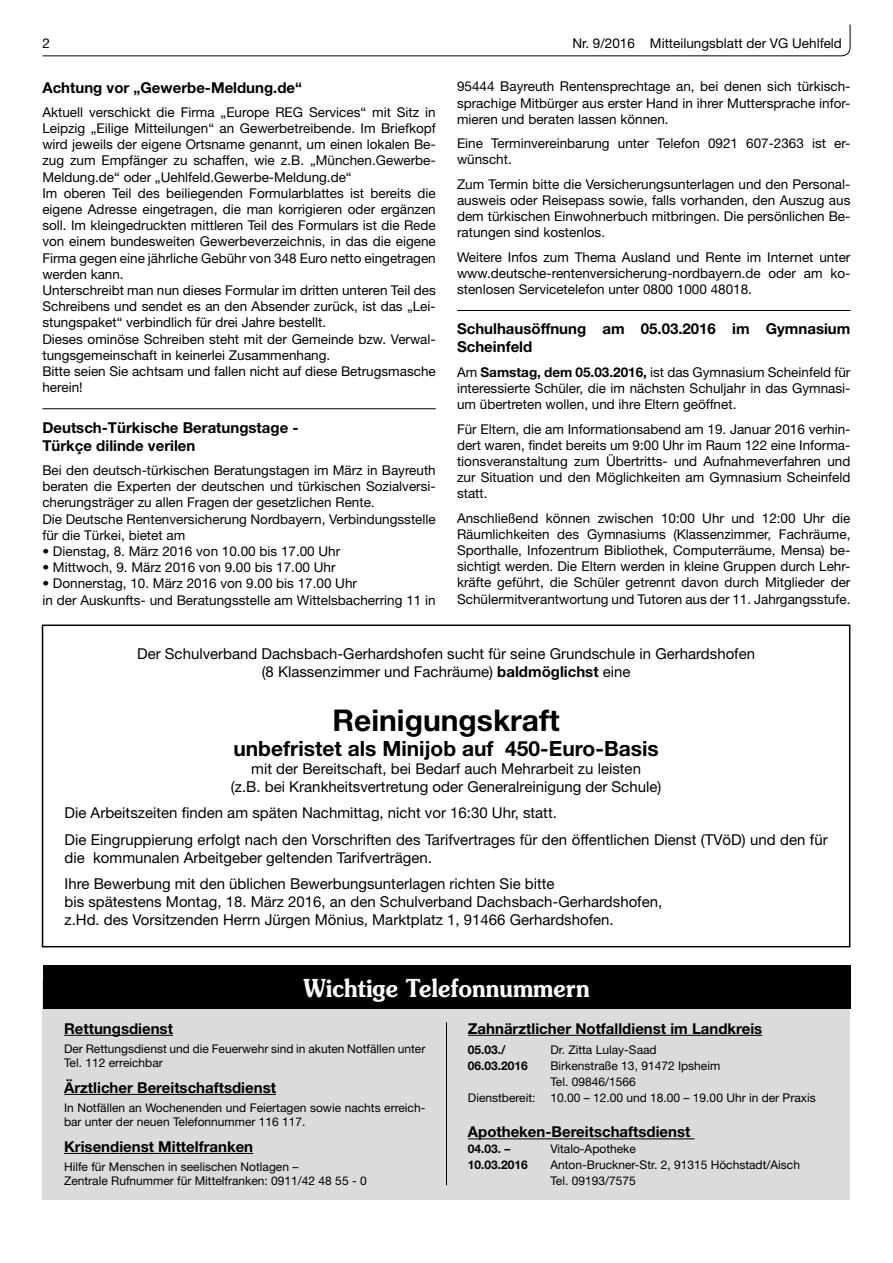
<style>
.page{position:relative;width:893px;height:1263px;background:#fff}
.page>*{position:absolute;margin:0;border:0;box-sizing:border-box;transform-origin:0 0}
.t1{font:700 30px "Helvetica Neue";color:#000}
.t2{font:600 24.75px "Souvenir";color:#fff;scale:.89 1}
.t3{font:700 21px "Helvetica Neue";color:#000}
.t4{font:15px/18px "Helvetica Neue";color:#000}
.t5{font:700 15px/18px "Helvetica Neue";color:#000}
.t6{font:13.5px/16.2px "Helvetica Neue";color:#000;text-align:justify}
.t7{font:12px/14.5px "Helvetica Neue";color:#000}
.t8{font:700 12px "Helvetica Neue";color:#000}
.s1{font-weight:700}
</style>
<div class="page">
<svg style="left:42px;top:24px;width:809px;height:33px"></svg>
<hr style="left:42px;top:408px;width:394px;height:1px;background:#000">
<hr style="left:457px;top:310px;width:393px;height:1px;background:#000">
<div style="left:43px;top:981px;width:807px;height:218px;background:#dbdbdb"></div>
<hr style="left:64px;top:1035px;width:109px;height:1px;background:#000">
<hr style="left:64px;top:1094px;width:212px;height:1px;background:#000">
<hr style="left:64px;top:1153px;width:189px;height:1px;background:#000">
<hr style="left:468px;top:1035px;width:294px;height:1px;background:#000">
<hr style="left:468px;top:1138px;width:227px;height:1px;background:#000">
<div style="left:43px;top:965px;width:807px;height:44px;background:#000"></div>
<hr style="left:446px;top:1022px;width:1px;height:163px;background:#000">
<div style="left:42px;top:624px;width:808px;height:323px;border:2px solid #000"></div>
<p class="t6" style="left:43px;top:36px;width:9px">2</p>
<p class="t6" style="left:572px;top:36px;width:271px">Nr. 9/2016 Mitteilungsblatt der VG Uehlfeld</p>
<p class="t5" style="left:42px;top:80px;width:261px">Achtung vor „Gewerbe-Meldung.de“</p>
<p class="t6" style="left:42px;top:105px;width:395px;text-align:left">Aktuell verschickt die Firma „Europe REG Services“ mit Sitz in Leipzig „Eilige Mitteilungen“ an Gewerbetreibende. Im Briefkopf wird jeweils der eigene Ortsname genannt, um einen lokalen Be&shy;zug zum Empfänger zu schaffen, wie z.B. „München.Gewerbe-Meldung.de“ oder „Uehlfeld.Gewerbe-Meldung.de“<br>Im oberen Teil des beiliegenden Formularblattes ist bereits die eigene Adresse eingetragen, die man korrigieren oder ergänzen soll. Im kleingedruckten mittleren Teil des Formulars ist die Rede von einem bundesweiten Gewerbeverzeichnis, in das die eigene Firma gegen eine jährliche Gebühr von 348 Euro netto eingetragen werden kann.<br>Unterschreibt man nun dieses Formular im dritten unteren Teil des Schreibens und sendet es an den Absender zurück, ist das „Lei&shy;stungspaket“ verbindlich für drei Jahre bestellt.<br>Dieses ominöse Schreiben steht mit der Gemeinde bzw. Verwal&shy;tungsgemeinschaft in keinerlei Zusammenhang.<br>Bitte seien Sie achtsam und fallen nicht auf diese Betrugsmasche herein!</p>
<p class="t5" style="left:42px;top:420px;width:258px">Deutsch-Türkische Beratungstage -<br>Türkçe dilinde verilen</p>
<p class="t6" style="left:42px;top:463px;width:395px;text-align:left">Bei den deutsch-türkischen Beratungstagen im März in Bayreuth beraten die Experten der deutschen und türkischen Sozialversi&shy;cherungsträger zu allen Fragen der gesetzlichen Rente.<br>Die Deutsche Rentenversicherung Nordbayern, Verbindungsstelle für die Türkei, bietet am</p>
<p class="t6" style="left:42px;top:544px;width:299px">• Dienstag, 8. März 2016 von 10.00 bis 17.00 Uhr</p>
<p class="t6" style="left:42px;top:561px;width:295px">• Mittwoch, 9. März 2016 von 9.00 bis 17.00 Uhr</p>
<p class="t6" style="left:42px;top:577px;width:395px">• Donnerstag, 10. März 2016 von 9.00 bis 17.00 Uhr<br>in der Auskunfts- und Beratungsstelle am Wittelsbacherring 11 in</p>
<p class="t6" style="left:457px;top:80px;width:395px">95444 Bayreuth Rentensprechtage an, bei denen sich türkisch&shy;sprachige Mitbürger aus erster Hand in ihrer Muttersprache infor&shy;mieren und beraten lassen können.</p>
<p class="t6" style="left:457px;top:137px;width:395px">Eine Terminvereinbarung unter Telefon 0921 607-2363 ist er&shy;wünscht.</p>
<p class="t6" style="left:457px;top:177px;width:395px">Zum Termin bitte die Versicherungsunterlagen und den Personal&shy;ausweis oder Reisepass sowie, falls vorhanden, den Auszug aus dem türkischen Einwohnerbuch mitbringen. Die persönlichen Be&shy;ratungen sind kostenlos.</p>
<p class="t6" style="left:457px;top:250px;width:395px">Weitere Infos zum Thema Ausland und Rente im Internet unter www.deutsche-rentenversicherung-nordbayern.de oder am ko&shy;stenlosen Servicetelefon unter 0800 1000 48018.</p>
<p class="t5" style="left:457px;top:321px;width:395px">Schulhausöffnung am 05.03.2016 im Gymnasium<br>Scheinfeld</p>
<p class="t6" style="left:457px;top:365px;width:395px">Am <span class="s1">Samstag, dem 05.03.2016,</span> ist das Gymnasium Scheinfeld für interessierte Schüler, die im nächsten Schuljahr in das Gymnasi&shy;um übertreten wollen, und ihre Eltern geöffnet.</p>
<p class="t6" style="left:457px;top:422px;width:395px">Für Eltern, die am Informationsabend am 19. Januar 2016 verhin&shy;dert waren, findet bereits um 9:00 Uhr im Raum 122 eine Informa&shy;tionsveranstaltung zum Übertritts- und Aufnahmeverfahren und zur Situation und den Möglichkeiten am Gymnasium Scheinfeld statt.</p>
<p class="t6" style="left:457px;top:511px;width:395px">Anschließend können zwischen 10:00 Uhr und 12:00 Uhr die Räumlichkeiten des Gymnasiums (Klassenzimmer, Fachräume, Sporthalle, Infozentrum Bibliothek, Computerräume, Mensa) be&shy;sichtigt werden. Die Eltern werden in kleine Gruppen durch Lehr&shy;kräfte geführt, die Schüler getrennt davon durch Mitglieder der Schülermitverantwortung und Tutoren aus der 11. Jahrgangsstufe.</p>
<p class="t4" style="left:137px;top:646px;width:619px;text-align:center">Der Schulverband Dachsbach-Gerhardshofen sucht für seine Grundschule in Gerhardshofen (8 Klassenzimmer und Fachräume) <span class="s1">baldmöglichst</span> eine</p>
<h1 class="t1" style="left:333px;top:710px;width:229px">Reinigungskraft</h1>
<h3 class="t3" style="left:233px;top:741px;width:427px">unbefristet als Minijob auf 450-Euro-Basis</h3>
<p class="t4" style="left:231px;top:761px;width:432px;text-align:center">mit der Bereitschaft, bei Bedarf auch Mehrarbeit zu leisten<br>(z.B. bei Krankheitsvertretung oder Generalreinigung der Schule)</p>
<p class="t4" style="left:65px;top:801px;width:765px;line-height:26.1px">Die Arbeitszeiten finden am späten Nachmittag, nicht vor 16:30 Uhr, statt.<br>Die Eingruppierung erfolgt nach den Vorschriften des Tarifvertrages für den öffentlichen Dienst (TVöD) und den für</p>
<p class="t4" style="left:65px;top:846px;width:492px;line-height:26.1px">die kommunalen Arbeitgeber geltenden Tarifverträgen.<br>Ihre Bewerbung mit den üblichen Bewerbungsunterlagen richten Sie bitte</p>
<p class="t4" style="left:65px;top:894px;width:599px">bis spätestens Montag, 18. März 2016, an den Schulverband Dachsbach-Gerhardshofen, z.Hd. des Vorsitzenden Herrn Jürgen Mönius, Marktplatz 1, 91466 Gerhardshofen.</p>
<h2 class="t2" style="left:304px;top:978px;width:323px">Wichtige Telefonnummern</h2>
<p class="t5" style="left:64px;top:1021px;width:110px">Rettungsdienst</p>
<p class="t7" style="left:64px;top:1042px;width:363px">Der Rettungsdienst und die Feuerwehr sind in akuten Notfällen unter<br>Tel. 112 erreichbar</p>
<p class="t5" style="left:64px;top:1080px;width:213px">Ärztlicher Bereitschaftsdienst</p>
<p class="t7" style="left:64px;top:1101px;width:363px">In Notfällen an Wochenenden und Feiertagen sowie nachts erreich&shy;bar unter der neuen Telefonnummer 116 117.</p>
<p class="t5" style="left:64px;top:1139px;width:191px">Krisendienst Mittelfranken</p>
<p class="t7" style="left:64px;top:1160px;width:304px">Hilfe für Menschen in seelischen Notlagen –<br>Zentrale Rufnummer für Mittelfranken: 0911/42 48 55 - 0</p>
<p class="t5" style="left:468px;top:1021px;width:296px">Zahnärztlicher Notfalldienst im Landkreis</p>
<p class="t8" style="left:468px;top:1045px;width:39px">05.03./</p>
<p class="t7" style="left:550px;top:1044px;width:108px">Dr. Zitta Lulay-Saad</p>
<p class="t8" style="left:468px;top:1061px;width:62px">06.03.2016</p>
<p class="t7" style="left:550px;top:1059px;width:171px">Birkenstraße 13, 91472 Ipsheim</p>
<p class="t7" style="left:550px;top:1075px;width:87px">Tel. 09846/1566</p>
<p class="t7" style="left:468px;top:1091px;width:349px">Dienstbereit: 10.00 – 12.00 und 18.00 – 19.00 Uhr in der Praxis</p>
<p class="t5" style="left:468px;top:1124px;width:224px">Apotheken-Bereitschaftsdienst</p>
<p class="t8" style="left:468px;top:1145px;width:44px">04.03. –</p>
<p class="t7" style="left:550px;top:1143px;width:87px">Vitalo-Apotheke</p>
<p class="t8" style="left:468px;top:1161px;width:62px">10.03.2016</p>
<p class="t7" style="left:550px;top:1158px;width:251px;line-height:15.9px">Anton-Bruckner-Str. 2, 91315 Höchstadt/Aisch<br>Tel. 09193/7575</p>
</div>
